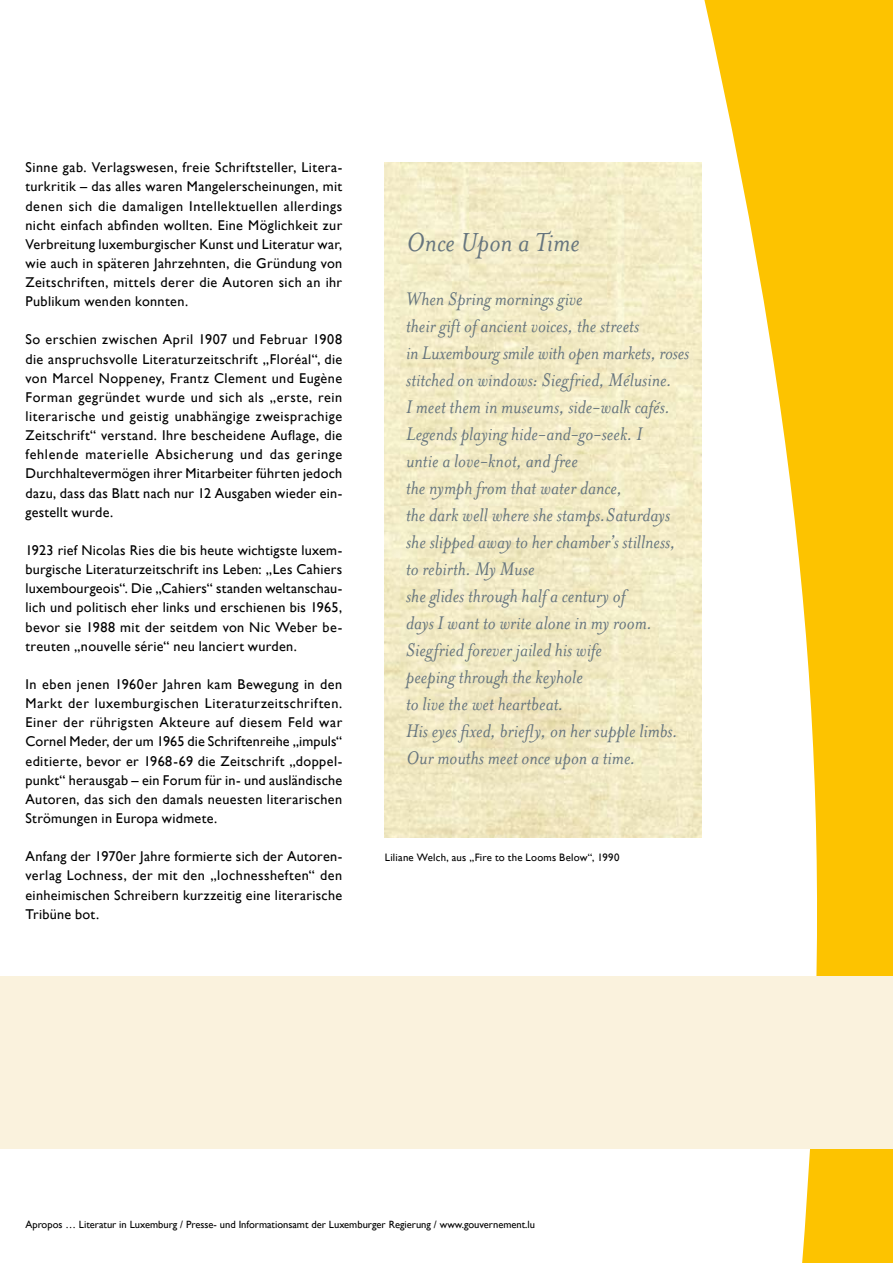
<style>
.page{position:relative;width:893px;height:1263px;background:#fff}
.page>*{position:absolute;margin:0;border:0;box-sizing:border-box;transform-origin:0 0}
.t1{font:italic 30px "Mrs Eaves";color:#66757e}
.t2{font:italic 21px/27px "Mrs Eaves";color:#66757e}
.t3{font:14.1px/19.2px "Gill Sans";letter-spacing:.025em;color:#000;text-align:justify}
.t4{font:10.8px "Gill Sans";letter-spacing:.02em;color:#000}
.t5{font:10.5px "Gill Sans";color:#000}
</style>
<div class="page">
<svg style="left:702px;top:0;width:191px;height:1263px;fill:#fdc300"></svg>
<div style="left:0;top:976px;width:893px;height:172px;background:#faf2dd"></div>
<img style="left:385px;top:162px;width:317px;height:675px">
<p class="t3" style="left:26px;top:158px;width:318px">Sinne gab. Verlagswesen, freie Schriftsteller, Litera&shy;turkritik – das alles waren Mangelerscheinungen, mit denen sich die damaligen Intellektuellen allerdings nicht einfach abfinden wollten. Eine Möglichkeit zur Verbreitung luxemburgischer Kunst und Literatur war, wie auch in späteren Jahrzehnten, die Gründung von Zeitschriften, mittels derer die Autoren sich an ihr Publikum wenden konnten.</p>
<p class="t3" style="left:26px;top:330px;width:318px">So erschien zwischen April 1907 und Februar 1908 die anspruchsvolle Literaturzeitschrift „Floréal“, die von Marcel Noppeney, Frantz Clement und Eugène Forman gegründet wurde und sich als „erste, rein literarische und geistig unabhängige zweisprachige Zeitschrift“ verstand. Ihre bescheidene Auflage, die fehlende materielle Absicherung und das geringe Durchhaltevermögen ihrer Mitarbeiter führten jedoch dazu, dass das Blatt nach nur 12 Ausgaben wieder ein&shy;gestellt wurde.</p>
<p class="t3" style="left:26px;top:540px;width:318px">1923 rief Nicolas Ries die bis heute wichtigste luxem&shy;burgische Literaturzeitschrift ins Leben: „Les Cahiers luxembourgeois“. Die „Cahiers“ standen weltanschau&shy;lich und politisch eher links und erschienen bis 1965, bevor sie 1988 mit der seitdem von Nic Weber be&shy;treuten „nouvelle série“ neu lanciert wurden.</p>
<p class="t3" style="left:26px;top:674px;width:318px">In eben jenen 1960er Jahren kam Bewegung in den Markt der luxemburgischen Literaturzeitschriften.<br>Einer der rührigsten Akteure auf diesem Feld war Cornel Meder, der um 1965 die Schriftenreihe „impuls“ editierte, bevor er 1968-69 die Zeitschrift „doppel&shy;punkt“ herausgab – ein Forum für in- und ausländische Autoren, das sich den damals neuesten literarischen Strömungen in Europa widmete.</p>
<p class="t3" style="left:26px;top:847px;width:318px">Anfang der 1970er Jahre formierte sich der Autoren&shy;verlag Lochness, der mit den „lochnessheften“ den einheimischen Schreibern kurzzeitig eine literarische Tribüne bot.</p>
<h1 class="t1" style="left:406px;top:226px;width:175px">Once Upon a Time</h1>
<p class="t2" style="left:406px;top:286px;width:285px">When Spring mornings give<br>their gift of ancient voices, the streets<br>in Luxembourg smile with open markets, roses stitched on windows: Siegfried, Mélusine.<br>I meet them in museums, side-walk cafés.<br>Legends playing hide-and-go-seek. I<br>untie a love-knot, and free<br>the nymph from that water dance,<br>the dark well where she stamps.Saturdays she slipped away to her chamber’s stillness, to rebirth. My Muse<br>she glides through half a century of<br>days I want to write alone in my room.<br>Siegfried forever jailed his wife<br>peeping through the keyhole<br>to live the wet heartbeat.<br>His eyes fixed, briefly, on her supple limbs.<br>Our mouths meet once upon a time.</p>
<p class="t4" style="left:385px;top:851px;width:236px">Liliane Welch, aus „Fire to the Looms Below“, 1990</p>
<p class="t5" style="left:26px;top:1218px;width:511px">Apropos … Literatur in Luxemburg / Presse- und Informationsamt der Luxemburger Regierung / www.gouvernement.lu</p>
</div>
